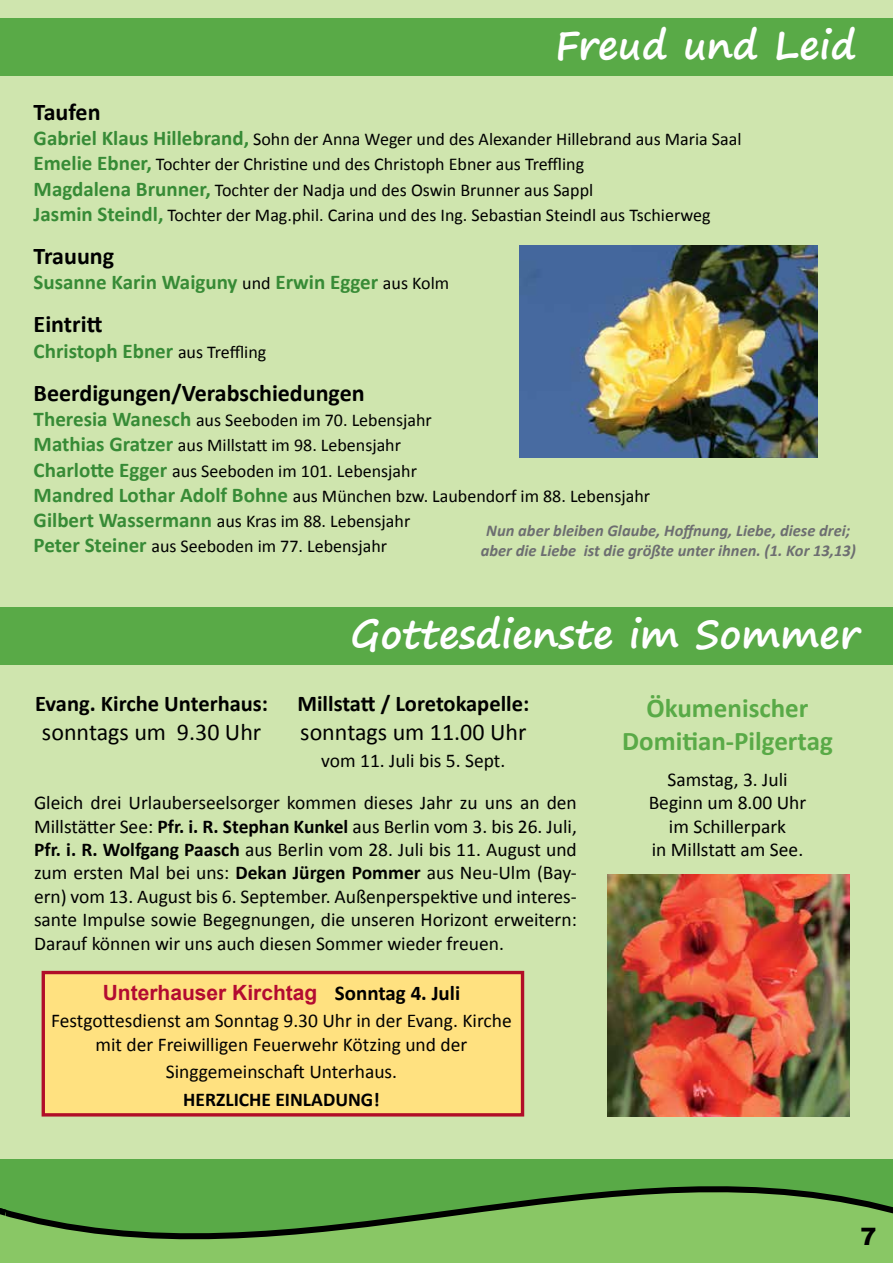
<style>
.page{position:relative;width:893px;height:1263px;background:#fff}
.page>*{position:absolute;margin:0;border:0;box-sizing:border-box;transform-origin:0 0}
.t1{font:700 39px "Segoe Print";color:#fff}
.t2{font:700 27px/32.4px "Calibri";color:#59aa47;text-align:center}
.t3{font:700 24px "Calibri";color:#000}
.t4{font:24px "Calibri";color:#000}
.t5{font:900 24px "Arial";color:#000}
.t6{font:700 22.5px "Calibri";color:#000}
.t7{font:700 21px "Calibri";color:#378b36}
.t8{font:700 21px "Arial";color:#b30b31}
.t9{font:19.5px/23.4px "Calibri";color:#000;text-align:center}
.t10{font:700 19.5px "Calibri";color:#000}
.t11{font:18px/25.2px "Calibri";color:#000}
.t12{font:italic 700 16.5px/19.8px "Calibri";color:#6d6e71;text-align:center}
.s1{font-weight:700;font-size:21px;color:#378b36}
.s2{font-weight:400;font-size:18px;color:#000}
.s3{font-weight:700}
.s4{font-family:"Calibri";color:#000}
</style>
<div class="page">
<div style="left:0;top:0;width:893px;height:1125px;background:#cfe5ae"></div>
<svg style="left:13px;top:1127px;width:880px;height:136px;background:#81ba66"></svg>
<svg style="left:0;top:1122px;width:13px;height:141px;background:#84bb68"></svg>
<div style="left:0;top:18px;width:893px;height:58px;background:#59aa47"></div>
<div style="left:0;top:607px;width:893px;height:58px;background:#59aa47"></div>
<div style="left:42px;top:971px;width:482px;height:145px;background:#ffe180;border:3px solid #b10d28"></div>
<img style="left:520px;top:245px;width:297px;height:213px">
<img style="left:608px;top:874px;width:241px;height:242px">
<h1 class="t1" style="left:555px;top:9px;width:303px">Freud und Leid</h1>
<p class="t3" style="left:34px;top:97px;width:68px">Taufen</p>
<p class="t11" style="left:34px;top:127px;width:709px"><span class="s1">Gabriel Klaus Hillebrand,</span> Sohn der Anna Weger und des Alexander Hillebrand aus Maria Saal <span class="s1">Emelie Ebner,</span> Tochter der Christine und des Christoph Ebner aus Treffling<br><span class="s1">Magdalena Brunner,</span> Tochter der Nadja und des Oswin Brunner aus Sappl<br><span class="s1">Jasmin Steindl,</span> Tochter der Mag.phil. Carina und des Ing. Sebastian Steindl aus Tschierweg</p>
<p class="t3" style="left:34px;top:241px;width:82px">Trauung</p>
<p class="t7" style="left:34px;top:269px;width:417px">Susanne Karin Waiguny <span class="s2">und</span> Erwin Egger <span class="s2">aus Kolm</span></p>
<p class="t3" style="left:34px;top:309px;width:70px">Eintritt</p>
<p class="t7" style="left:34px;top:337px;width:234px">Christoph Ebner <span class="s2">aus Treffling</span></p>
<p class="t3" style="left:34px;top:378px;width:333px">Beerdigungen/Verabschiedungen</p>
<p class="t11" style="left:34px;top:408px;width:618px"><span class="s1">Theresia Wanesch</span> aus Seeboden im 70. Lebensjahr<br><span class="s1">Mathias Gratzer</span> aus Millstatt im 98. Lebensjahr<br><span class="s1">Charlotte Egger</span> aus Seeboden im 101. Lebensjahr<br><span class="s1">Mandred Lothar Adolf Bohne</span> aus München bzw. Laubendorf im 88. Lebensjahr <span class="s1">Gilbert Wassermann</span> aus Kras im 88. Lebensjahr<br><span class="s1">Peter Steiner</span> aus Seeboden im 77. Lebensjahr</p>
<p class="t12" style="left:481px;top:521px;width:377px">Nun aber bleiben Glaube, Hoffnung, Liebe, diese drei; aber die Liebe ist die größte unter ihnen. (1. Kor 13,13)</p>
<h1 class="t1" style="left:350px;top:599px;width:510px">Gottesdienste im Sommer</h1>
<p class="t6" style="left:297px;top:689px;width:233px">Millstatt / Loretokapelle:</p>
<p class="t4" style="left:300px;top:716px;width:228px">sonntags um 11.00 Uhr</p>
<p class="t9" style="left:34px;top:740px;width:544px;line-height:41.7px;text-align:left;text-indent:287px">vom 11. Juli bis 5. Sept.<br>Gleich drei Urlauberseelsorger kommen dieses Jahr zu uns an den</p>
<p class="t9" style="left:34px;top:814px;width:544px;text-align:justify">Millstätter See: <span class="s3">Pfr. i. R. Stephan Kunkel</span> aus Berlin vom 3. bis 26. Juli, <span class="s3">Pfr. i. R. Wolfgang Paasch</span> aus Berlin vom 28. Juli bis 11. August und zum ersten Mal bei uns: <span class="s3">Dekan Jürgen Pommer</span> aus Neu-Ulm (Bay&shy;ern) vom 13. August bis 6. September. Außenperspektive und interes&shy;sante Impulse sowie Begegnungen, die unseren Horizont erweitern:<br>Darauf können wir uns auch diesen Sommer wieder freuen.</p>
<p class="t6" style="left:35px;top:689px;width:234px">Evang. Kirche Unterhaus:</p>
<p class="t4" style="left:42px;top:717px;width:221px">sonntags um 9.30 Uhr</p>
<p class="t8" style="left:103px;top:978px;width:359px">Unterhauser Kirchtag <span class="s4">Sonntag 4. Juli</span></p>
<p class="t9" style="left:51px;top:1009px;width:462px">Festgottesdienst am Sonntag 9.30 Uhr in der Evang. Kirche mit der Freiwilligen Feuerwehr Kötzing und der</p>
<p class="t9" style="left:166px;top:1060px;width:233px">Singgemeinschaft Unterhaus.</p>
<p class="t10" style="left:183px;top:1087px;width:198px">HERZLICHE EINLADUNG!</p>
<h2 class="t2" style="left:622px;top:692px;width:212px">Ökumenischer<br>Domitian-Pilgertag</h2>
<p class="t9" style="left:649px;top:768px;width:159px">Samstag, 3. Juli<br>Beginn um 8.00 Uhr im Schillerpark<br>in Millstatt am See.</p>
<p class="t5" style="left:861px;top:1219px;width:18px">7</p>
</div>
